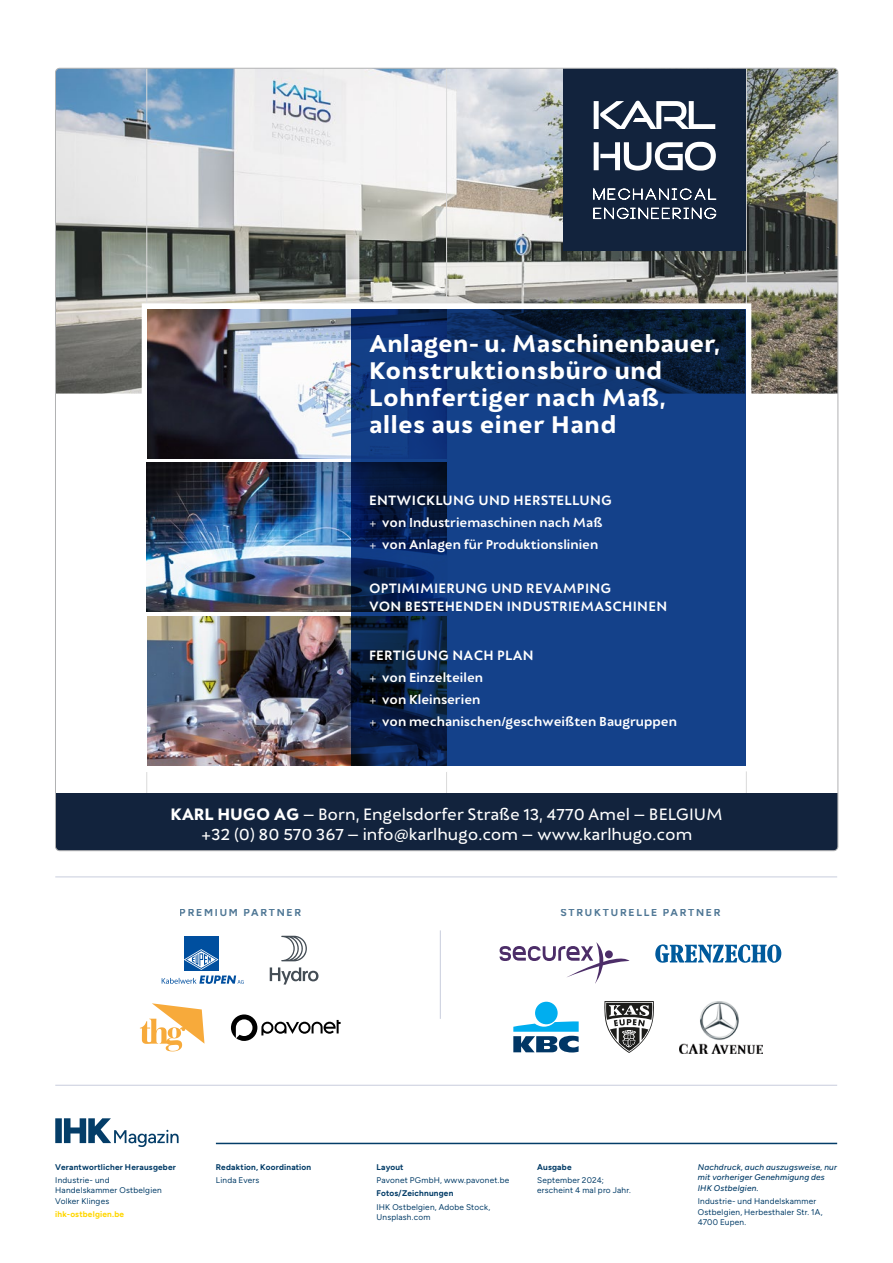
<style>
.page{position:relative;width:893px;height:1263px;background:#fff}
.page>*{position:absolute;margin:0;border:0;box-sizing:border-box;transform-origin:0 0}
.t1{font:700 24px/27px "Grosen";letter-spacing:.025em;color:#fff}
.t2{font:16.5px/19.5px "Grosen";color:#fff;text-align:center}
.t3{font:500 13.5px/18px "Grosen";letter-spacing:.02em;color:#fff}
.t4{font:500 13.05px/22.2px "Grosen";color:#fff}
.t5{font:700 10.5px "Figtree";letter-spacing:.165em;color:#043d68}
.t6{font:8.25px/10.5px "Figtree";letter-spacing:.025em;color:#043d68}
.t7{font:700 8.25px "Figtree";letter-spacing:.025em;color:#043d68}
.t8{font:italic 500 8.25px/10.5px "Figtree";letter-spacing:.025em;color:#043d68}
.t9{font:700 8.25px "Figtree";letter-spacing:.025em;color:#ffd700}
.s1{font-weight:300;font-size:12.3px}
.s2{font-weight:700}
</style>
<div class="page">
<img style="left:57px;top:68px;width:781px;height:326px">
<hr style="left:146px;top:68px;width:1px;height:783px;background:#dadada">
<hr style="left:446px;top:68px;width:1px;height:783px;background:#dadada">
<hr style="left:746px;top:68px;width:1px;height:783px;background:#dadada">
<div style="left:142px;top:303px;width:609px;height:468px;border:6px solid #fff"></div>
<div style="left:142px;top:304px;width:305px;height:468px;border:10px solid #fff"></div>
<img style="left:147px;top:463px;width:205px;height:149px">
<img style="left:147px;top:309px;width:205px;height:149px">
<img style="left:147px;top:616px;width:205px;height:149px">
<svg style="left:352px;top:309px;width:394px;height:456px;background:#103776"></svg>
<div style="left:563px;top:68px;width:183px;height:183px;background:#12233d"></div>
<svg style="left:594px;top:142px;width:122px;height:29px"></svg>
<svg style="left:594px;top:101px;width:121px;height:28px"></svg>
<svg style="left:594px;top:189px;width:122px;height:11px"></svg>
<svg style="left:594px;top:208px;width:122px;height:11px"></svg>
<div style="left:55px;top:793px;width:783px;height:58px;background:#12233d"></div>
<hr style="left:216px;top:1143px;width:621px;height:1px;background:#043d68">
<svg style="left:55px;top:1118px;width:124px;height:29px"></svg>
<hr style="left:55px;top:1085px;width:782px;height:1px;background:#c8cddd">
<hr style="left:55px;top:877px;width:782px;height:1px;background:#c8cddd">
<hr style="left:440px;top:930px;width:1px;height:89px;background:#c8cddd">
<img style="left:680px;top:1001px;width:82px;height:52px">
<svg style="left:604px;top:1001px;width:50px;height:52px"></svg>
<div style="left:535px;top:1001px;width:23px;height:23px;background:#00aeef;border-radius:50%"></div>
<svg style="left:513px;top:1021px;width:66px;height:31px"></svg>
<svg style="left:655px;top:944px;width:126px;height:19px"></svg>
<svg style="left:500px;top:942px;width:130px;height:42px"></svg>
<svg style="left:281px;top:935px;width:38px;height:50px"></svg>
<svg style="left:270px;top:936px;width:48px;height:48px"></svg>
<div style="left:184px;top:936px;width:35px;height:34px;background:#004f9f"></div>
<svg style="left:162px;top:949px;width:82px;height:35px"></svg>
<svg style="left:231px;top:1014px;width:110px;height:27px"></svg>
<svg style="left:140px;top:1003px;width:64px;height:48px"></svg>
<h1 class="t1" style="left:369px;top:329px;width:353px">Anlagen- u. Maschinenbauer,<br>Konstruktionsbüro und<br>Lohnfertiger nach Maß, alles aus einer Hand</h1>
<h3 class="t3" style="left:369px;top:491px;width:244px">ENTWICKLUNG UND HERSTELLUNG</h3>
<h3 class="t4" style="left:369px;top:511px;width:235px"><span class="s1">+</span> von Industriemaschinen nach Maß <span class="s1">+</span> von Anlagen für Produktionslinien</h3>
<h3 class="t3" style="left:369px;top:579px;width:300px">OPTIMIMIERUNG UND REVAMPING<br>VON BESTEHENDEN INDUSTRIEMASCHINEN</h3>
<h3 class="t3" style="left:369px;top:646px;width:166px">FERTIGUNG NACH PLAN</h3>
<h3 class="t4" style="left:369px;top:666px;width:309px"><span class="s1">+</span> von Einzelteilen<br><span class="s1">+</span> von Kleinserien<br><span class="s1">+</span> von mechanischen/geschweißten Baugruppen</h3>
<h2 class="t2" style="left:170px;top:804px;width:554px"><span class="s2">KARL HUGO AG</span> – Born, Engelsdorfer Straße 13, 4770 Amel – BELGIUM +32 (0) 80 570 367 – info@karlhugo.com – www.karlhugo.com</h2>
<p class="t5" style="left:180px;top:906px;width:123px">PREMIUM PARTNER</p>
<p class="t5" style="left:560px;top:906px;width:162px">STRUKTURELLE PARTNER</p>
<p class="t7" style="left:55px;top:1162px;width:122px">Verantwortlicher Herausgeber</p>
<p class="t6" style="left:55px;top:1175px;width:108px">Industrie- und<br>Handelskammer Ostbelgien<br>Volker Klinges</p>
<p class="t9" style="left:55px;top:1209px;width:70px">ihk-ostbelgien.be</p>
<p class="t7" style="left:216px;top:1162px;width:97px">Redaktion, Koordination</p>
<p class="t6" style="left:216px;top:1175px;width:45px">Linda Evers</p>
<p class="t7" style="left:377px;top:1162px;width:29px">Layout</p>
<p class="t6" style="left:377px;top:1175px;width:134px">Pavonet PGmbH, www.pavonet.be</p>
<p class="t7" style="left:377px;top:1188px;width:78px">Fotos/Zeichnungen</p>
<p class="t6" style="left:377px;top:1202px;width:115px">IHK Ostbelgien, Adobe Stock,<br>Unsplash.com</p>
<p class="t7" style="left:537px;top:1162px;width:36px">Ausgabe</p>
<p class="t6" style="left:537px;top:1175px;width:95px">September 2024; erscheint 4 mal pro Jahr.</p>
<p class="t8" style="left:698px;top:1161px;width:141px">Nachdruck, auch auszugsweise, nur mit vorheriger Genehmigung des<br>IHK Ostbelgien.</p>
<p class="t6" style="left:698px;top:1196px;width:126px">Industrie- und Handelskammer<br>Ostbelgien, Herbesthaler Str. 1A,<br>4700 Eupen.</p>
</div>
